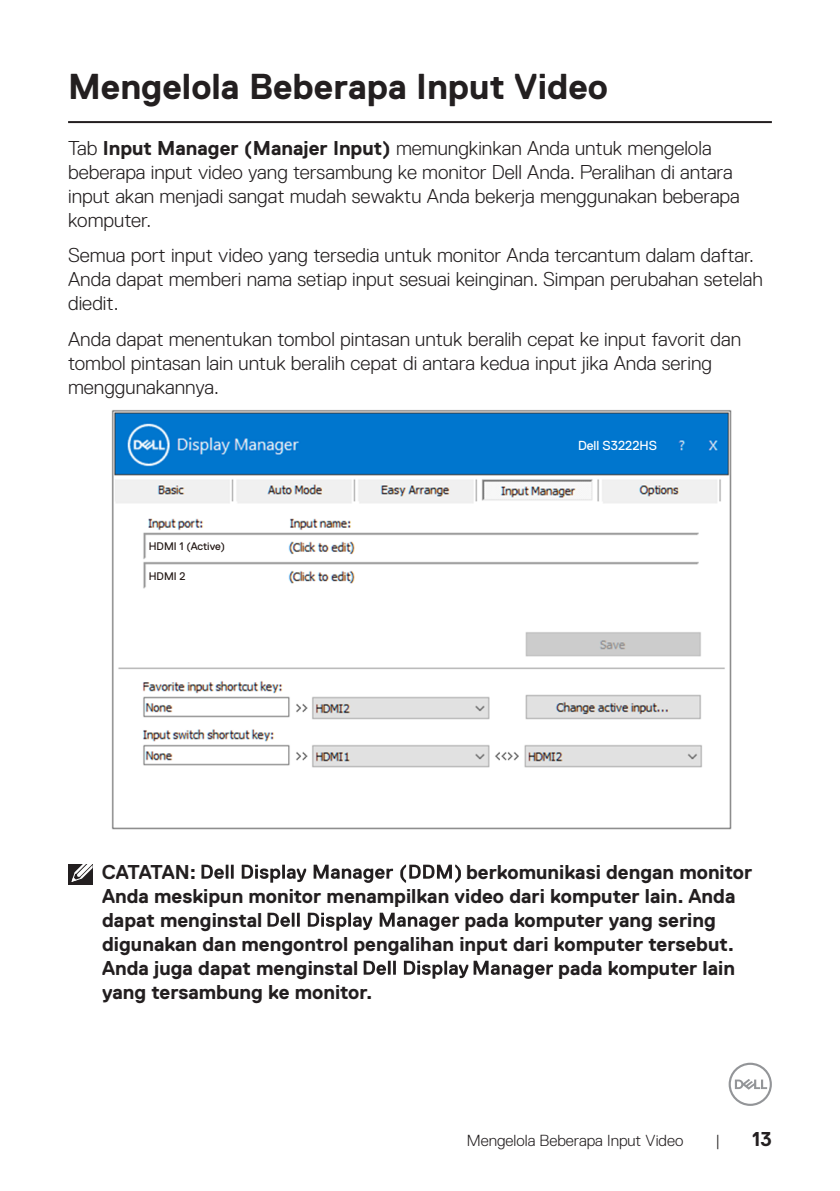
<style>
.page{position:relative;width:840px;height:1191px;background:#fff}
.page>*{position:absolute;margin:0;border:0;box-sizing:border-box;transform-origin:0 0}
.Head_1{font:700 36px "Dell Replica";color:#231f20}
.Paragraph{font:300 20px/24px "Dell Replica";color:#231f20}
.Note{font:700 20px/24px "Dell Replica";color:#231f20}
.Note-2{font:700 20px "Dell Replica";letter-spacing:-.06em;color:#231f20}
.t1{font:300 16px "Dell Replica";color:#231f20}
.t2{font:13px "Dell Replica";color:#fff}
.t3{font:11px "Dell Replica";color:#231815}
.t4{font:300 11px "Dell Replica";color:#231815}
.s1{font-weight:700}
</style>
<div class="page">
<svg style="left:728px;top:1062px;width:43px;height:44px"></svg>
<hr style="left:68px;top:121px;width:703px;height:2px;background:#231f20">
<img style="left:111px;top:410px;width:620px;height:420px">
<div style="left:567px;top:436px;width:99px;height:21px;background:#0076ce"></div>
<div style="left:140px;top:590px;width:561px;height:33px;background:#fff"></div>
<div style="left:147px;top:570px;width:86px;height:13px;background:#fff"></div>
<div style="left:147px;top:540px;width:40px;height:13px;background:#fff"></div>
<svg style="left:201px;top:864px;width:259px;height:19px"></svg>
<svg style="left:267px;top:912px;width:192px;height:19px"></svg>
<svg style="left:363px;top:960px;width:189px;height:19px"></svg>
<div style="left:68px;top:864px;width:24px;height:21px;background:#231f20"></div>
<svg style="left:71px;top:864px;width:22px;height:19px"></svg>
<p class="Head_1" style="left:68px;top:66px;width:541px">Mengelola Beberapa Input Video</p>
<p class="Paragraph" style="left:68px;top:136px;width:672px">Tab <span class="s1">Input Manager (Manajer Input)</span> memungkinkan Anda untuk mengelola beberapa input video yang tersambung ke monitor Dell Anda. Peralihan di antara input akan menjadi sangat mudah sewaktu Anda bekerja menggunakan beberapa komputer.</p>
<p class="Paragraph" style="left:68px;top:243px;width:696px">Semua port input video yang tersedia untuk monitor Anda tercantum dalam daftar.<br>Anda dapat memberi nama setiap input sesuai keinginan. Simpan perubahan setelah diedit.</p>
<p class="Paragraph" style="left:68px;top:327px;width:674px">Anda dapat menentukan tombol pintasan untuk beralih cepat ke input favorit dan tombol pintasan lain untuk beralih cepat di antara kedua input jika Anda sering menggunakannya.</p>
<p class="t3" style="left:149px;top:540px;width:78px">HDMI 1 (Active)</p>
<p class="t4" style="left:149px;top:542px;width:23px">VGA</p>
<p class="t3" style="left:149px;top:570px;width:38px">HDMI 2</p>
<p class="t2" style="left:577px;top:438px;width:81px">Dell S3222HS</p>
<p class="Note-2" style="left:102px;top:860px;width:96px">CATATAN:</p>
<p class="Note" style="left:102px;top:860px;width:651px;text-indent:364px">berkomunikasi dengan monitor<br>Anda meskipun monitor menampilkan video dari komputer lain. Anda dapat menginstal</p>
<p class="Note" style="left:102px;top:908px;width:633px;text-indent:362px">pada komputer yang sering digunakan dan mengontrol pengalihan input dari komputer tersebut.<br>Anda juga dapat menginstal</p>
<p class="Note" style="left:558px;top:956px;width:178px">pada komputer lain</p>
<p class="Note" style="left:102px;top:980px;width:271px">yang tersambung ke monitor.</p>
<p class="t1" style="left:466px;top:1131px;width:218px">Mengelola Beberapa Input Video</p>
<p class="t1" style="left:715px;top:1131px;width:6px">|</p>
<p class="Note" style="left:751px;top:1126px;width:21px">13</p>
</div>
